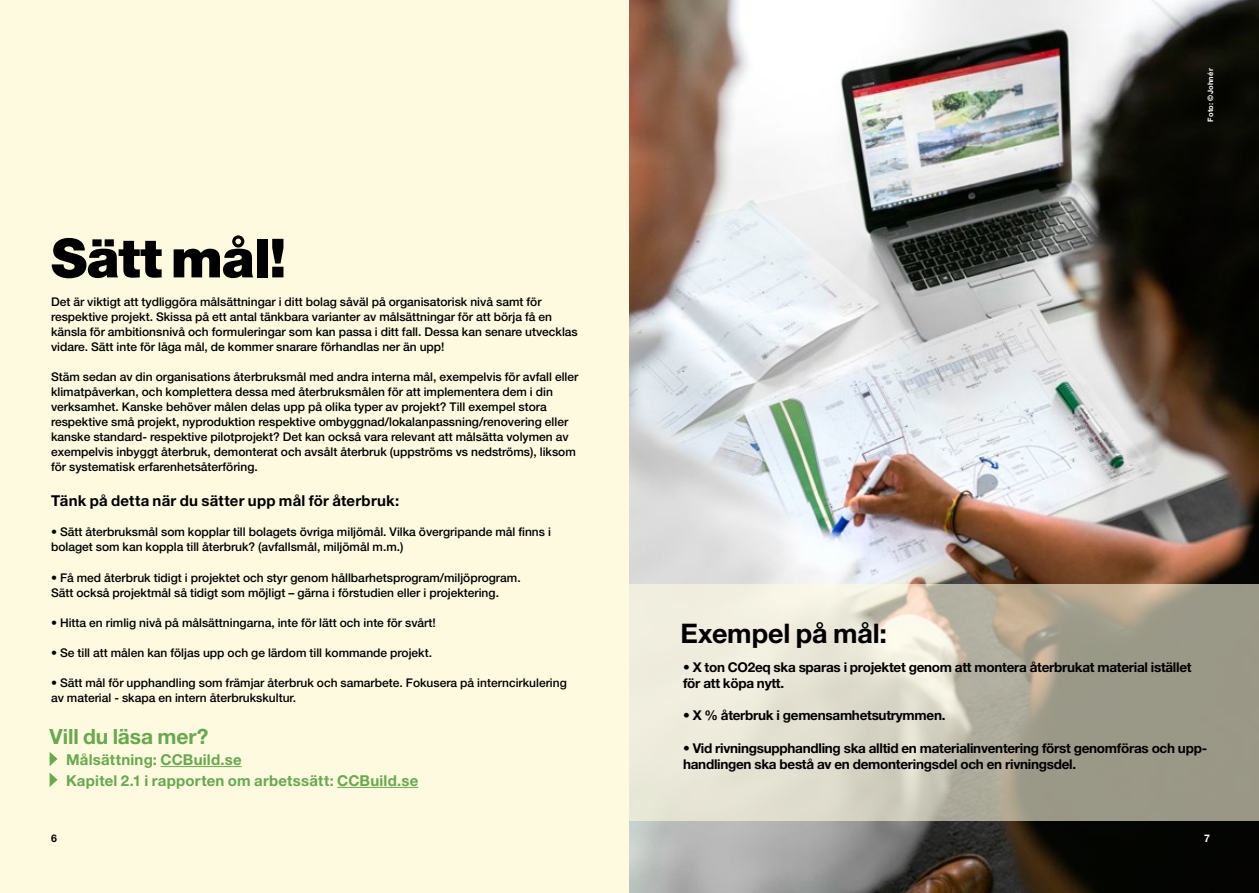
<style>
.page{position:relative;width:1259px;height:893px;background:#fff}
.page>*{position:absolute;margin:0;border:0;box-sizing:border-box;transform-origin:0 0}
.t1{font:900 54px "Helvetica Neue LT Std";letter-spacing:-.02em;color:#000}
.t2{font:700 27px "Helvetica Neue LT Std";letter-spacing:-.005em;color:#000}
.t3{font:700 21px "Helvetica Neue LT Std";letter-spacing:-.005em;color:#67a94d}
.t4{font:700 15px/20.9px "Helvetica Neue LT Std";letter-spacing:.015em;color:#67a94d}
.t5{font:700 15px "Helvetica Neue LT Std";letter-spacing:.015em;color:#000}
.t6{font:700 13.5px/16.2px "Helvetica Neue LT Std";letter-spacing:-.02em;color:#000}
.t7{font:500 12px/15px "Helvetica Neue LT Std";color:#000}
.t8{font:700 10.5px "Helvetica Neue LT Std";color:#000}
.t9{font:700 10.5px "Helvetica Neue LT Std";color:#fff}
.t10{font:700 7.5px "Helvetica Neue LT Std";letter-spacing:.025em;color:#fff}
</style>
<div class="page">
<div style="left:0;top:0;width:629px;height:893px;background:#fefae0"></div>
<img style="left:629px;top:0;width:630px;height:893px">
<svg style="left:629px;top:584px;width:630px;height:237px;background:#c5c2b1"></svg>
<hr style="left:160px;top:766px;width:82px;height:1px;background:#67a94d">
<hr style="left:337px;top:787px;width:81px;height:1px;background:#67a94d">
<svg style="left:50px;top:752px;width:8px;height:14px"></svg>
<svg style="left:50px;top:773px;width:8px;height:14px"></svg>
<h1 class="t1" style="left:51px;top:226px;width:237px">Sätt mål!</h1>
<p class="t7" style="left:51px;top:294px;width:528px">Det är viktigt att tydliggöra målsättningar i ditt bolag såväl på organisatorisk nivå samt för respektive projekt. Skissa på ett antal tänkbara varianter av målsättningar för att börja få en känsla för ambitionsnivå och formuleringar som kan passa i ditt fall. Dessa kan senare utvecklas vidare. Sätt inte för låga mål, de kommer snarare förhandlas ner än upp!</p>
<p class="t7" style="left:51px;top:369px;width:529px">Stäm sedan av din organisations återbruksmål med andra interna mål, exempelvis för avfall eller klimatpåverkan, och komplettera dessa med återbruksmålen för att implementera dem i din verksamhet. Kanske behöver målen delas upp på olika typer av projekt? Till exempel stora respektive små projekt, nyproduktion respektive ombyggnad/lokalanpassning/renovering eller kanske standard- respektive pilotprojekt? Det kan också vara relevant att målsätta volymen av exempelvis inbyggt återbruk, demonterat och avsålt återbruk (uppströms vs nedströms), liksom för systematisk erfarenhetsåterföring.</p>
<p class="t5" style="left:51px;top:492px;width:350px">Tänk på detta när du sätter upp mål för återbruk:</p>
<p class="t7" style="left:51px;top:525px;width:501px">• Sätt återbruksmål som kopplar till bolagets övriga miljömål. Vilka övergripande mål finns i bolaget som kan koppla till återbruk? (avfallsmål, miljömål m.m.)</p>
<p class="t7" style="left:51px;top:570px;width:471px">• Få med återbruk tidigt i projektet och styr genom hållbarhetsprogram/miljöprogram.<br>Sätt också projektmål så tidigt som möjligt – gärna i förstudien eller i projektering.</p>
<p class="t7" style="left:51px;top:615px;width:386px">• Hitta en rimlig nivå på målsättningarna, inte för lätt och inte för svårt!</p>
<p class="t7" style="left:51px;top:645px;width:382px">• Se till att målen kan följas upp och ge lärdom till kommande projekt.</p>
<p class="t7" style="left:51px;top:675px;width:517px">• Sätt mål för upphandling som främjar återbruk och samarbete. Fokusera på interncirkulering av material - skapa en intern återbrukskultur.</p>
<h3 class="t3" style="left:50px;top:724px;width:160px">Vill du läsa mer?</h3>
<p class="t4" style="left:66px;top:749px;width:354px">Målsättning: CCBuild.se<br>Kapitel 2.1 i rapporten om arbetssätt: CCBuild.se</p>
<h2 class="t2" style="left:680px;top:617px;width:208px">Exempel på mål:</h2>
<p class="t10" style="left:1206px;top:122px;width:55px;rotate:-90deg">Foto: ©Johnér</p>
<p class="t6" style="left:683px;top:658px;width:510px">• X ton CO2eq ska sparas i projektet genom att montera återbrukat material istället för att köpa nytt.</p>
<p class="t6" style="left:683px;top:707px;width:264px">• X % återbruk i gemensamhetsutrymmen.</p>
<p class="t6" style="left:683px;top:739px;width:525px">• Vid rivningsupphandling ska alltid en materialinventering först genomföras och upp&shy;handlingen ska bestå av en demonteringsdel och en rivningsdel.</p>
<p class="t8" style="left:51px;top:832px;width:7px">6</p>
<p class="t9" style="left:1204px;top:832px;width:7px">7</p>
</div>
